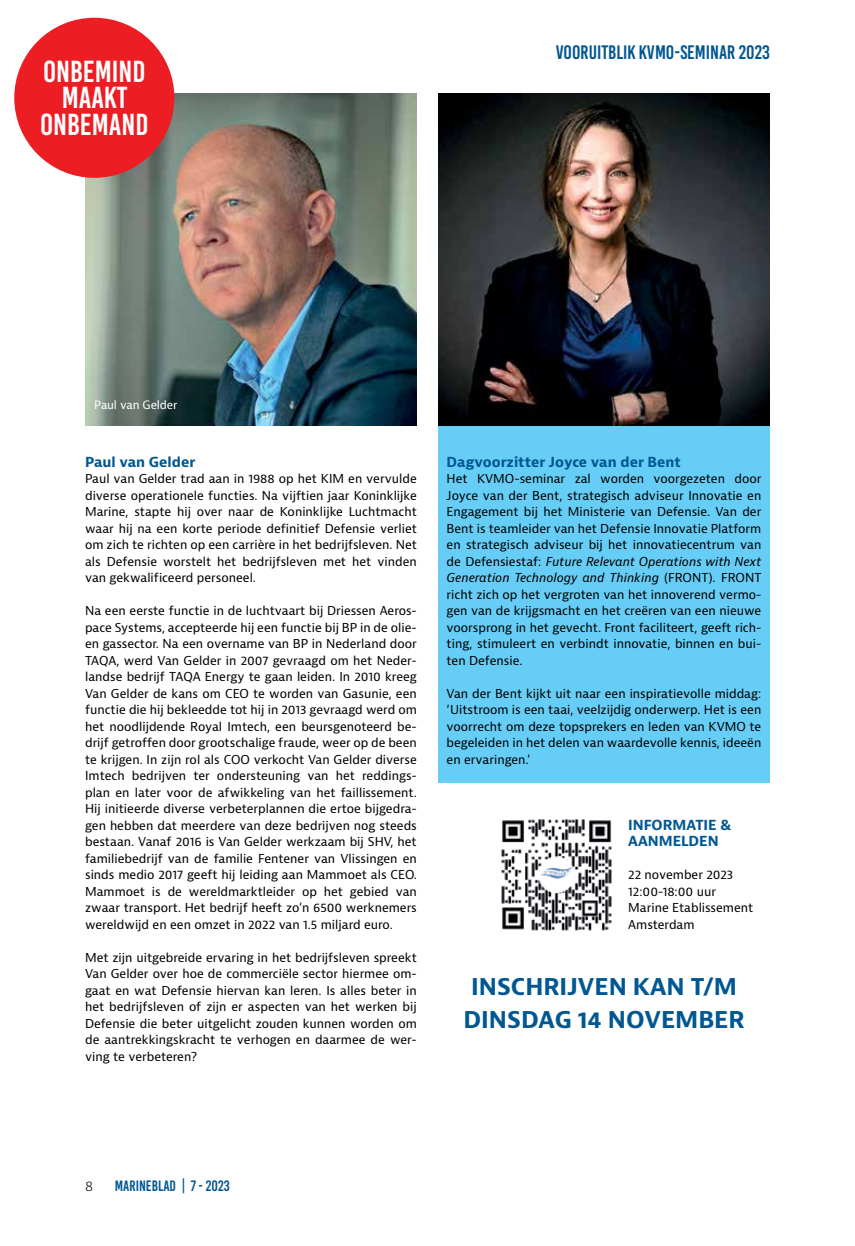
<style>
.page{position:relative;width:855px;height:1246px;background:#fff}
.page>*{position:absolute;margin:0;border:0;box-sizing:border-box;transform-origin:0 0}
.t1{font:30.45px/26.2px "Bebas Kai";color:#fff;text-align:center}
.t2{font:700 22.5px/33px "Bernina Sans";color:#005792;text-align:center}
.t3{font:19.5px "Bebas Kai";color:#005792}
.t4{font:15px "Bebas Kai";color:#005792}
.t5{font:700 13.5px/16.5px "Bernina Sans";color:#005792}
.t6{font:300 13.5px "Bernina Sans";color:#000}
.t7{font:12px/16.5px "Bernina Sans";color:#000;text-align:justify}
.t8{font:11.25px "Bernina Sans";letter-spacing:-.01em;color:#fff}
.s1{font-style:italic}
</style>
<div class="page">
<div style="left:438px;top:420px;width:332px;height:362px;background:#66cef6"></div>
<img style="left:85px;top:94px;width:332px;height:331px">
<img style="left:438px;top:94px;width:332px;height:331px">
<div style="left:14px;top:18px;width:160px;height:160px;background:#ed1d24;border-radius:50%"></div>
<img style="left:501px;top:819px;width:111px;height:112px">
<h1 class="t1" style="left:40px;top:59px;width:110px">ONBEMIND<br>MAAKT<br>ONBEMAND</h1>
<h3 class="t3" style="left:555px;top:41px;width:216px">VOORUITBLIK KVMO-SEMINAR 2023</h3>
<p class="t8" style="left:94px;top:398px;width:85px">Paul van Gelder</p>
<p class="t5" style="left:85px;top:454px;width:112px">Paul van Gelder</p>
<p class="t7" style="left:85px;top:471px;width:333px">Paul van Gelder trad aan in 1988 op het KIM en vervulde diverse operationele functies. Na vijftien jaar Koninklijke Marine, stapte hij over naar de Koninklijke Luchtmacht waar hij na een korte periode definitief Defensie verliet om zich te richten op een carrière in het bedrijfsleven. Net als Defensie worstelt het bedrijfsleven met het vinden van gekwalificeerd personeel.</p>
<p class="t7" style="left:85px;top:603px;width:333px">Na een eerste functie in de luchtvaart bij Driessen Aeros&shy;pace Systems, accepteerde hij een functie bij BP in de olie&shy;en gassector. Na een overname van BP in Nederland door TAQA, werd Van Gelder in 2007 gevraagd om het Neder&shy;landse bedrijf TAQA Energy te gaan leiden. In 2010 kreeg Van Gelder de kans om CEO te worden van Gasunie, een functie die hij bekleedde tot hij in 2013 gevraagd werd om het noodlijdende Royal Imtech, een beursgenoteerd be&shy;drijf getroffen door grootschalige fraude, weer op de been te krijgen. In zijn rol als COO verkocht Van Gelder diverse Imtech bedrijven ter ondersteuning van het reddings&shy;plan en later voor de afwikkeling van het faillissement.<br>Hij initieerde diverse verbeterplannen die ertoe bijgedra&shy;gen hebben dat meerdere van deze bedrijven nog steeds bestaan. Vanaf 2016 is Van Gelder werkzaam bij SHV, het familiebedrijf van de familie Fentener van Vlissingen en sinds medio 2017 geeft hij leiding aan Mammoet als CEO.<br>Mammoet is de wereldmarktleider op het gebied van zwaar transport. Het bedrijf heeft zo’n 6500 werknemers wereldwijd en een omzet in 2022 van 1.5 miljard euro.</p>
<p class="t7" style="left:85px;top:949px;width:333px">Met zijn uitgebreide ervaring in het bedrijfsleven spreekt Van Gelder over hoe de commerciële sector hiermee om&shy;gaat en wat Defensie hiervan kan leren. Is alles beter in het bedrijfsleven of zijn er aspecten van het werken bij Defensie die beter uitgelicht zouden kunnen worden om de aantrekkingskracht te verhogen en daarmee de wer&shy;ving te verbeteren?</p>
<p class="t5" style="left:446px;top:454px;width:236px">Dagvoorzitter Joyce van der Bent</p>
<p class="t7" style="left:446px;top:471px;width:316px">Het KVMO-seminar zal worden voorgezeten door Joyce van der Bent, strategisch adviseur Innovatie en Engagement bij het Ministerie van Defensie. Van der Bent is teamleider van het Defensie Innovatie Platform en strategisch adviseur bij het innovatiecentrum van de Defensiestaf: <span class="s1">Future Relevant Operations with Next Generation Technology and Thinking</span> (FRONT). FRONT richt zich op het vergroten van het innoverend vermo&shy;gen van de krijgsmacht en het creëren van een nieuwe voorsprong in het gevecht. Front faciliteert, geeft rich&shy;ting, stimuleert en verbindt innovatie, binnen en bui&shy;ten Defensie.</p>
<p class="t7" style="left:446px;top:685px;width:316px">Van der Bent kijkt uit naar een inspiratievolle middag: ‘Uitstroom is een taai, veelzijdig onderwerp. Het is een voorrecht om deze topsprekers en leden van KVMO te begeleiden in het delen van waardevolle kennis, ideeën en ervaringen.’</p>
<p class="t5" style="left:628px;top:817px;width:105px">INFORMATIE &amp;<br>AANMELDEN</p>
<p class="t7" style="left:628px;top:867px;width:127px;text-align:left">22 november 2023<br>12:00-18:00 uur<br>Marine Etablissement<br>Amsterdam</p>
<h2 class="t2" style="left:463px;top:970px;width:283px">INSCHRIJVEN KAN T/M<br>DINSDAG 14 NOVEMBER</h2>
<p class="t6" style="left:85px;top:1177px;width:10px">8</p>
<p class="t4" style="left:115px;top:1178px;width:116px">MARINEBLAD | 7 - 2023</p>
</div>
